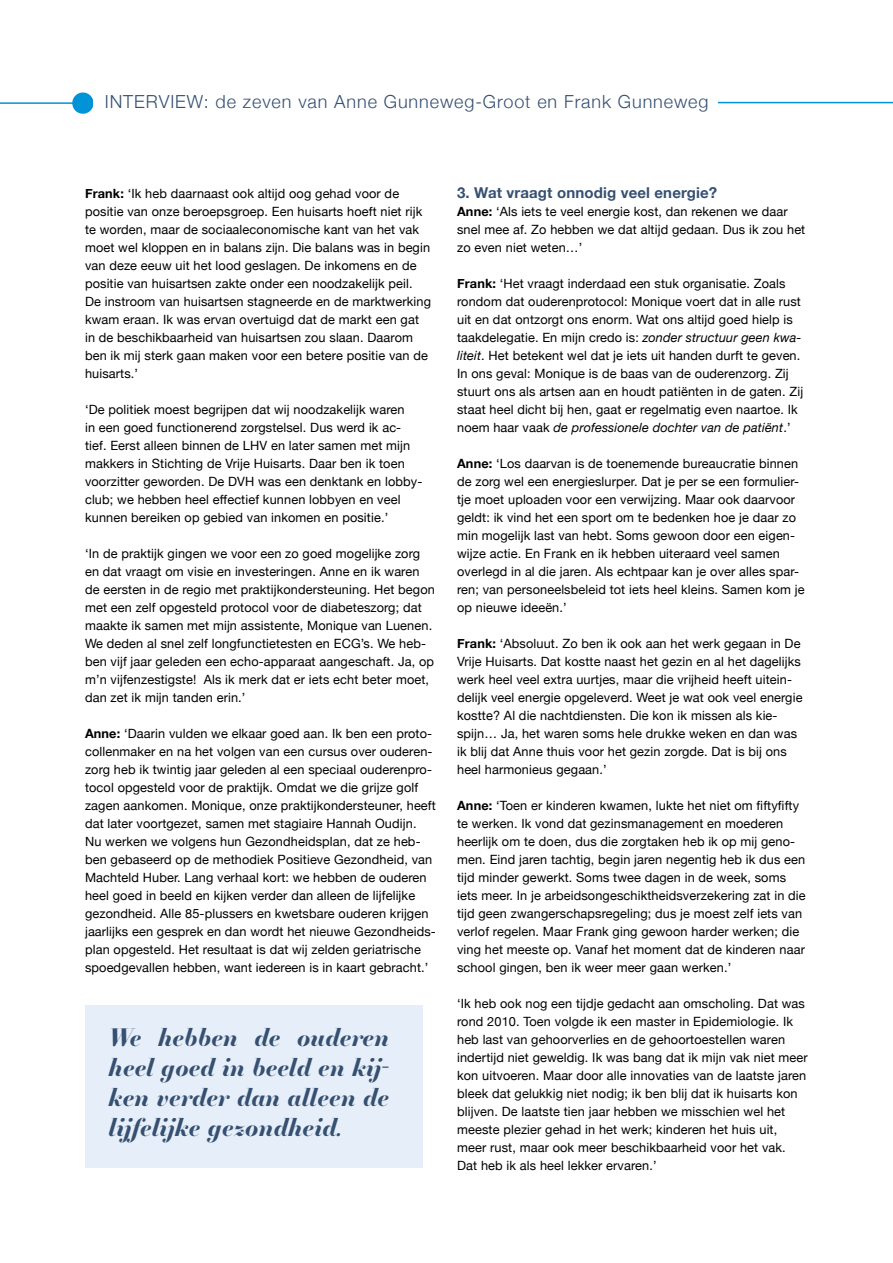
<style>
.page{position:relative;width:893px;height:1263px;background:#fff}
.page>*{position:absolute;margin:0;border:0;box-sizing:border-box;transform-origin:0 0}
.t1{font:italic 700 24px/30px "Essonnes Headline";letter-spacing:.01em;color:#365072;text-align:justify}
.t2{font:300 18px "Helvetica Neue";letter-spacing:.05em;color:#365072}
.t3{font:700 15px "Helvetica Neue";letter-spacing:.01em;color:#365072}
.t4{font:12.75px/18px "Helvetica Neue";letter-spacing:.01em;color:#000}
.s1{font-weight:700}
.s2{font-style:italic}
</style>
<div class="page">
<div style="left:72px;top:92px;width:22px;height:22px;background:#0093d7;border-radius:50%"></div>
<hr style="left:415px;top:102px;width:478px;height:1px;background:#0093d7">
<hr style="left:0;top:102px;width:76px;height:2px;background:#0093d7">
<div style="left:85px;top:1006px;width:337px;height:162px;background:#e6eff9"></div>
<div style="left:93px;top:91px;width:624px;height:26px;background:#fff"></div>
<h2 class="t2" style="left:105px;top:87px;width:605px">INTERVIEW: de zeven van Anne Gunneweg-Groot en Frank Gunneweg</h2>
<p class="t4" style="left:85px;top:185px;width:347px"><span class="s1">Frank:</span> ‘Ik heb daarnaast ook altijd oog gehad voor de positie van onze beroepsgroep. Een huisarts hoeft niet rijk te worden, maar de sociaaleconomische kant van het vak moet wel kloppen en in balans zijn. Die balans was in begin van deze eeuw uit het lood geslagen. De inkomens en de positie van huisartsen zakte onder een noodzakelijk peil.<br>De instroom van huisartsen stagneerde en de marktwerking kwam eraan. Ik was ervan overtuigd dat de markt een gat in de beschikbaarheid van huisartsen zou slaan. Daarom ben ik mij sterk gaan maken voor een betere positie van de huisarts.’</p>
<p class="t4" style="left:85px;top:401px;width:338px">‘De politiek moest begrijpen dat wij noodzakelijk waren<br>in een goed functionerend zorgstelsel. Dus werd ik ac&shy;tief. Eerst alleen binnen de LHV en later samen met mijn makkers in Stichting de Vrije Huisarts. Daar ben ik toen voorzitter geworden. De DVH was een denktank en lobby&shy;club; we hebben heel effectief kunnen lobbyen en veel kunnen bereiken op gebied van inkomen en positie.’</p>
<p class="t4" style="left:85px;top:545px;width:351px">‘In de praktijk gingen we voor een zo goed mogelijke zorg en dat vraagt om visie en investeringen. Anne en ik waren de eersten in de regio met praktijkondersteuning. Het begon met een zelf opgesteld protocol voor de diabeteszorg; dat maakte ik samen met mijn assistente, Monique van Luenen.<br>We deden al snel zelf longfunctietesten en ECG’s. We heb&shy;ben vijf jaar geleden een echo-apparaat aangeschaft. Ja, op m’n vijfenzestigste! Als ik merk dat er iets echt beter moet, dan zet ik mijn tanden erin.’</p>
<p class="t4" style="left:85px;top:725px;width:352px"><span class="s1">Anne:</span> ‘Daarin vulden we elkaar goed aan. Ik ben een proto&shy;collenmaker en na het volgen van een cursus over ouderen&shy;zorg heb ik twintig jaar geleden al een speciaal ouderenpro&shy;tocol opgesteld voor de praktijk. Omdat we die grijze golf zagen aankomen. Monique, onze praktijkondersteuner, heeft dat later voortgezet, samen met stagiaire Hannah Oudijn.<br>Nu werken we volgens hun Gezondheidsplan, dat ze heb&shy;ben gebaseerd op de methodiek Positieve Gezondheid, van Machteld Huber. Lang verhaal kort: we hebben de ouderen heel goed in beeld en kijken verder dan alleen de lijfelijke gezondheid. Alle 85-plussers en kwetsbare ouderen krijgen jaarlijks een gesprek en dan wordt het nieuwe Gezondheids&shy;plan opgesteld. Het resultaat is dat wij zelden geriatrische spoedgevallen hebben, want iedereen is in kaart gebracht.’</p>
<h1 class="t1" style="left:109px;top:1021px;width:282px">We hebben de ouderen heel goed in beeld en kij&shy;ken verder dan alleen de lijfelijke gezondheid.</h1>
<p class="t3" style="left:457px;top:181px;width:261px">3. Wat vraagt onnodig veel energie?</p>
<p class="t4" style="left:457px;top:203px;width:350px"><span class="s1">Anne:</span> ‘Als iets te veel energie kost, dan rekenen we daar snel mee af. Zo hebben we dat altijd gedaan. Dus ik zou het zo even niet weten…’</p>
<p class="t4" style="left:457px;top:275px;width:348px"><span class="s1">Frank:</span> ‘Het vraagt inderdaad een stuk organisatie. Zoals rondom dat ouderenprotocol: Monique voert dat in alle rust uit en dat ontzorgt ons enorm. Wat ons altijd goed hielp is taakdelegatie. En mijn credo is: <span class="s2">zonder structuur geen kwa&shy;liteit</span>. Het betekent wel dat je iets uit handen durft te geven.<br>In ons geval: Monique is de baas van de ouderenzorg. Zij stuurt ons als artsen aan en houdt patiënten in de gaten. Zij staat heel dicht bij hen, gaat er regelmatig even naartoe. Ik noem haar vaak <span class="s2">de professionele dochter van de patiënt</span>.’</p>
<p class="t4" style="left:457px;top:455px;width:349px"><span class="s1">Anne:</span> ‘Los daarvan is de toenemende bureaucratie binnen de zorg wel een energieslurper. Dat je per se een formulier&shy;tje moet uploaden voor een verwijzing. Maar ook daarvoor geldt: ik vind het een sport om te bedenken hoe je daar zo min mogelijk last van hebt. Soms gewoon door een eigen&shy;wijze actie. En Frank en ik hebben uiteraard veel samen overlegd in al die jaren. Als echtpaar kan je over alles spar&shy;ren; van personeelsbeleid tot iets heel kleins. Samen kom je op nieuwe ideeën.’</p>
<p class="t4" style="left:457px;top:635px;width:347px"><span class="s1">Frank:</span> ‘Absoluut. Zo ben ik ook aan het werk gegaan in De Vrije Huisarts. Dat kostte naast het gezin en al het dagelijks werk heel veel extra uurtjes, maar die vrijheid heeft uitein&shy;delijk veel energie opgeleverd. Weet je wat ook veel energie kostte? Al die nachtdiensten. Die kon ik missen als kie&shy;spijn… Ja, het waren soms hele drukke weken en dan was ik blij dat Anne thuis voor het gezin zorgde. Dat is bij ons heel harmonieus gegaan.’</p>
<p class="t4" style="left:457px;top:797px;width:350px"><span class="s1">Anne:</span> ‘Toen er kinderen kwamen, lukte het niet om fiftyfifty te werken. Ik vond dat gezinsmanagement en moederen heerlijk om te doen, dus die zorgtaken heb ik op mij geno&shy;men. Eind jaren tachtig, begin jaren negentig heb ik dus een tijd minder gewerkt. Soms twee dagen in de week, soms iets meer. In je arbeidsongeschiktheidsverzekering zat in die tijd geen zwangerschapsregeling; dus je moest zelf iets van verlof regelen. Maar Frank ging gewoon harder werken; die ving het meeste op. Vanaf het moment dat de kinderen naar school gingen, ben ik weer meer gaan werken.’</p>
<p class="t4" style="left:457px;top:995px;width:352px">‘Ik heb ook nog een tijdje gedacht aan omscholing. Dat was rond 2010. Toen volgde ik een master in Epidemiologie. Ik heb last van gehoorverlies en de gehoortoestellen waren indertijd niet geweldig. Ik was bang dat ik mijn vak niet meer kon uitvoeren. Maar door alle innovaties van de laatste jaren bleek dat gelukkig niet nodig; ik ben blij dat ik huisarts kon blijven. De laatste tien jaar hebben we misschien wel het meeste plezier gehad in het werk; kinderen het huis uit, meer rust, maar ook meer beschikbaarheid voor het vak.<br>Dat heb ik als heel lekker ervaren.’</p>
</div>
